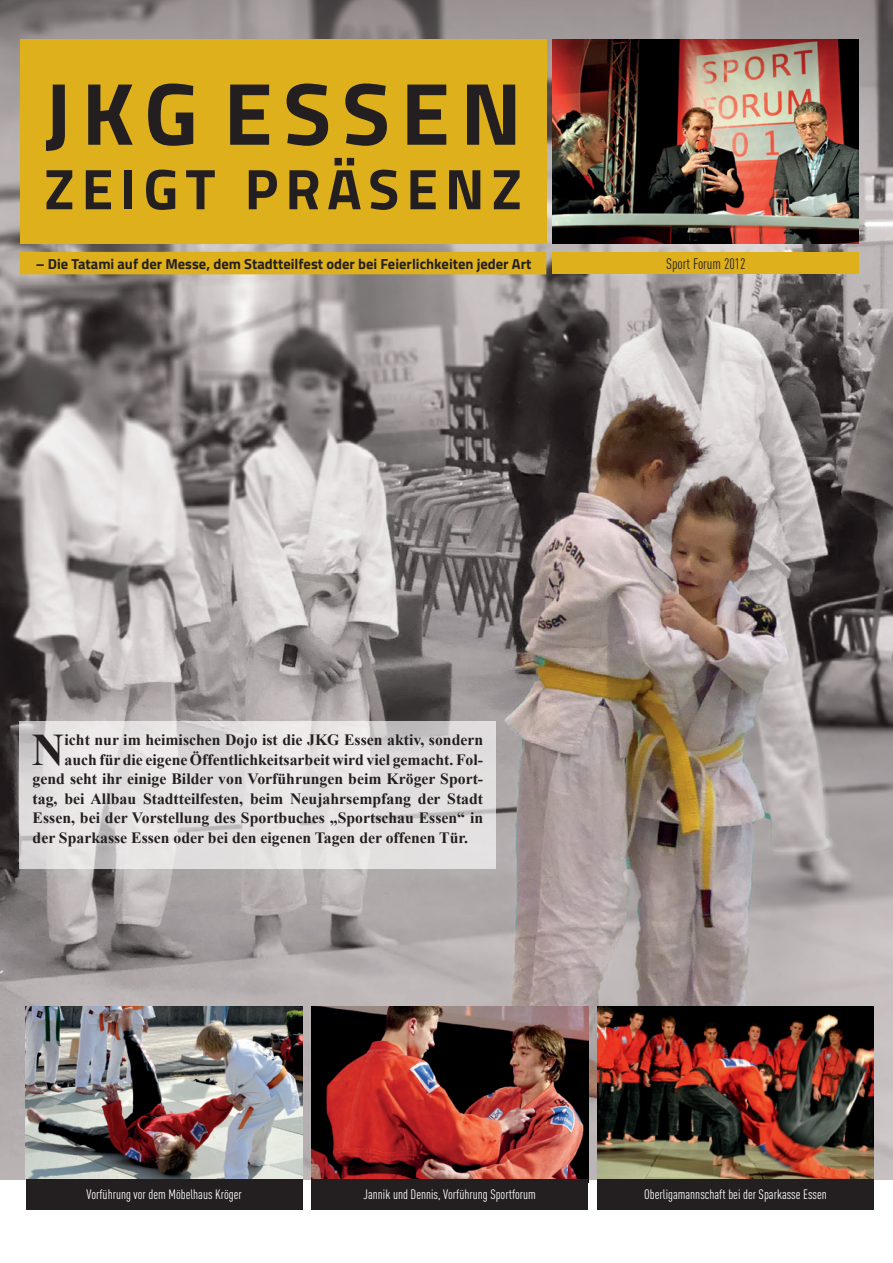
<style>
.page{position:relative;width:893px;height:1263px;background:#fff}
.page>*{position:absolute;margin:0;border:0;box-sizing:border-box;transform-origin:0 0}
.t1{font:700 88.5px "Titillium Web";letter-spacing:.12em;color:#231f20}
.t2{font:700 57.3px "Titillium Web";letter-spacing:.12em;color:#231f20}
.t3{font:700 45.15px "Times New Roman";color:#231f20}
.t4{font:700 15.75px "Times New Roman";color:#231f20}
.t5{font:condensed 15px "DIN Pro";color:#231f20}
.t6{font:700 14.55px "Titillium Web";color:#231f20}
.t7{font:condensed 13.5px "DIN Pro";color:#fff}
</style>
<div class="page">
<img style="left:0;top:0;width:893px;height:1179px">
<div style="left:20px;top:40px;width:526px;height:204px;background:#deb01c"></div>
<div style="left:20px;top:252px;width:526px;height:22px;background:#deb01c"></div>
<svg style="left:20px;top:722px;width:476px;height:147px;fill:#e2e0e0"></svg>
<img style="left:553px;top:40px;width:306px;height:204px">
<div style="left:553px;top:252px;width:306px;height:22px;background:#deb01c"></div>
<img style="left:597px;top:1006px;width:277px;height:173px">
<div style="left:597px;top:1179px;width:277px;height:31px;background:#231f20"></div>
<img style="left:311px;top:1006px;width:277px;height:173px">
<div style="left:311px;top:1179px;width:277px;height:31px;background:#231f20"></div>
<img style="left:25px;top:1006px;width:277px;height:173px">
<div style="left:26px;top:1179px;width:276px;height:31px;background:#231f20"></div>
<h1 class="t1" style="left:44px;top:46px;width:479px">JKG ESSEN</h1>
<h2 class="t2" style="left:44px;top:145px;width:479px">ZEIGT PRÄSENZ</h2>
<p class="t6" style="left:36px;top:253px;width:497px">– Die Tatami auf der Messe, dem Stadtteilfest oder bei Feierlichkeiten jeder Art</p>
<p class="t5" style="left:666px;top:252px;width:81px">Sport Forum 2012</p>
<h3 class="t3" style="left:32px;top:718px;width:34px">N</h3>
<p class="t4" style="left:65px;top:729px;width:420px">icht nur im heimischen Dojo ist die JKG Essen aktiv, sondern</p>
<p class="t4" style="left:65px;top:748px;width:420px">auch für die eigene Öffentlichkeitsarbeit wird viel gemacht. Fol-</p>
<p class="t4" style="left:33px;top:768px;width:452px">gend seht ihr einige Bilder von Vorführungen beim Kröger Sport-</p>
<p class="t4" style="left:33px;top:787px;width:452px">tag, bei Allbau Stadtteilfesten, beim Neujahrsempfang der Stadt</p>
<p class="t4" style="left:33px;top:807px;width:452px">Essen, bei der Vorstellung des Sportbuches „Sportschau Essen“ in</p>
<p class="t4" style="left:33px;top:826px;width:437px">der Sparkasse Essen oder bei den eigenen Tagen der offenen Tür.</p>
<p class="t7" style="left:87px;top:1185px;width:157px">Vorführung vor dem Möbelhaus Kröger</p>
<p class="t7" style="left:364px;top:1185px;width:174px">Jannik und Dennis, Vorführung Sportforum</p>
<p class="t7" style="left:644px;top:1185px;width:184px">Oberligamannschaft bei der Sparkasse Essen</p>
</div>
